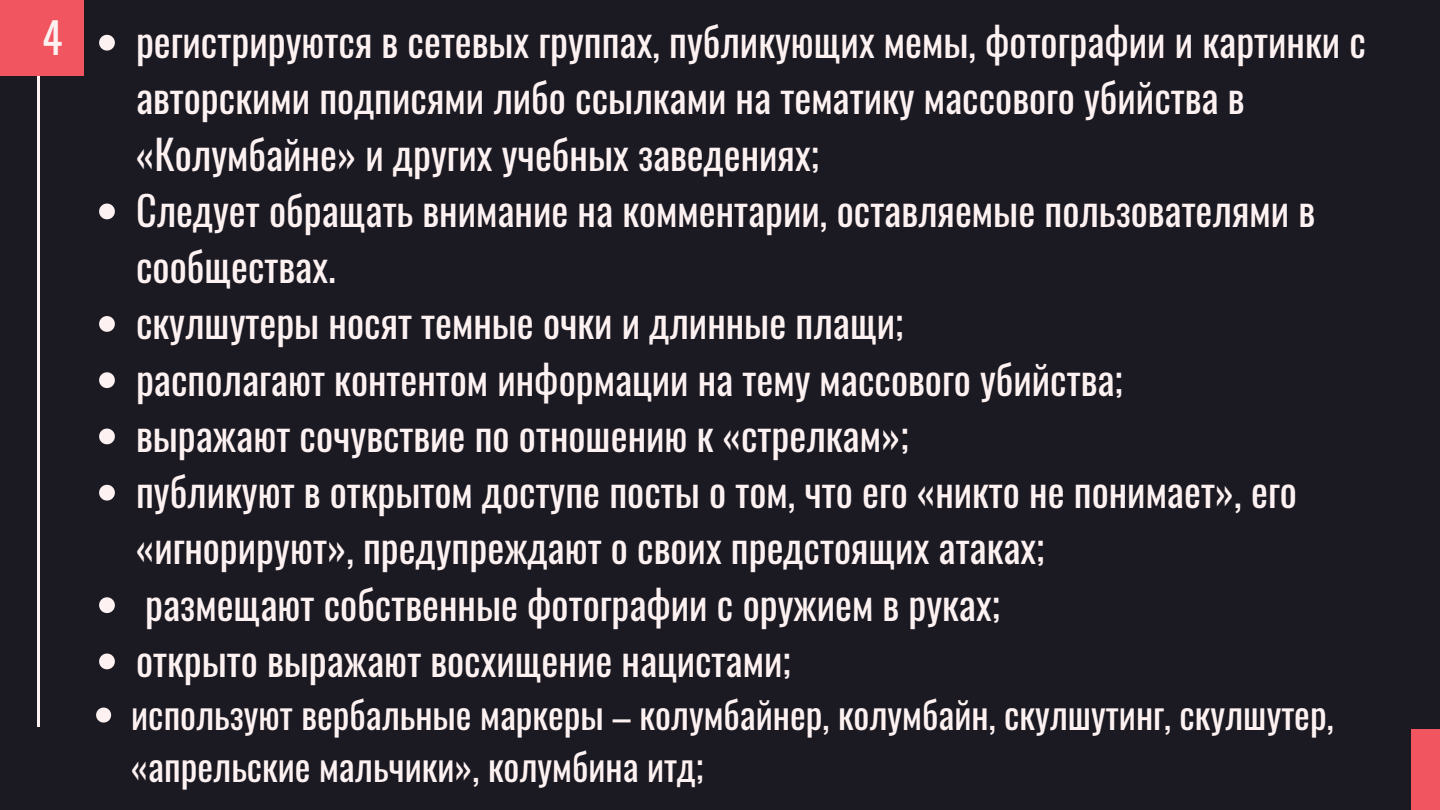
<style>
.page{position:relative;width:1440px;height:810px;background:#1b1922}
.page>*{position:absolute;margin:0;border:0;box-sizing:border-box;transform-origin:0 0}
.t1{font:42px "Oswald";color:#fdf2f1}
.t2{font:40.2px/56.2px "Oswald";color:#fdf2f1}
.t3{font:37.4px/51.8px "Oswald";color:#fdf2f1}
</style>
<div class="page">
<svg style="left:99px;top:35px;width:16px;height:16px"></svg>
<svg style="left:99px;top:204px;width:16px;height:15px"></svg>
<svg style="left:99px;top:316px;width:16px;height:16px"></svg>
<svg style="left:99px;top:372px;width:16px;height:16px"></svg>
<svg style="left:99px;top:429px;width:16px;height:15px"></svg>
<svg style="left:99px;top:485px;width:16px;height:16px"></svg>
<svg style="left:99px;top:597px;width:16px;height:16px"></svg>
<svg style="left:99px;top:654px;width:16px;height:15px"></svg>
<svg style="left:96px;top:708px;width:15px;height:15px"></svg>
<hr style="left:37px;top:76px;width:3px;height:651px;background:#fdf2f1">
<div style="left:0;top:0;width:84px;height:75px;background:#f15560"></div>
<div style="left:1412px;top:729px;width:28px;height:81px;background:#f15560"></div>
<p class="t1" style="left:42px;top:5px;width:22px">4</p>
<p class="t2" style="left:136px;top:12px;width:1231px">регистрируются в сетевых группах, публикующих мемы, фотографии и картинки с авторскими подписями либо ссылками на тематику массового убийства в «Колумбайне» и других учебных заведениях;<br>Следует обращать внимание на комментарии, оставляемые пользователями в сообществах.<br>скулшутеры носят темные очки и длинные плащи;<br>располагают контентом информации на тему массового убийства;<br>выражают сочувствие по отношению к «стрелкам»;<br>публикуют в открытом доступе посты о том, что его «никто не понимает», его «игнорируют», предупреждают о своих предстоящих атаках;<br>размещают собственные фотографии с оружием в руках;<br>открыто выражают восхищение нацистами;</p>
<p class="t3" style="left:131px;top:687px;width:1204px">используют вербальные маркеры – колумбайнер, колумбайн, скулшутинг, скулшутер, «апрельские мальчики», колумбина итд;</p>
</div>
